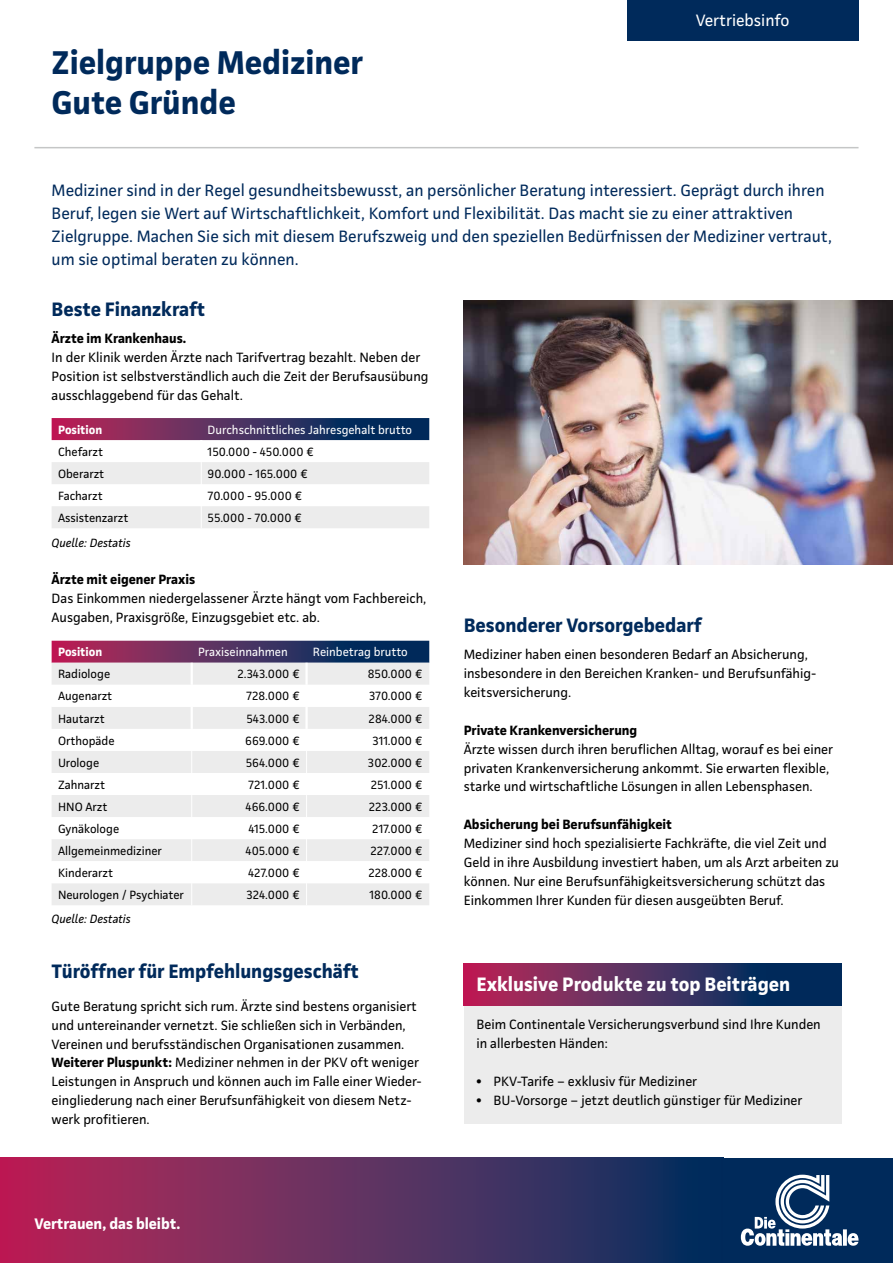
<style>
.page{position:relative;width:893px;height:1263px;background:#fff}
.page>*{position:absolute;margin:0;border:0;box-sizing:border-box;transform-origin:0 0}
.t1{font:700 33px/39.6px "Continentale Pro";color:#002a5b}
.t2{font:700 19.5px "Continentale Pro";color:#002a5b}
.t3{font:700 19.5px "Continentale Pro";color:#fff}
.t4{font:16.5px/23.1px "Continentale Pro";color:#002a5b}
.t5{font:16.5px "Continentale Pro";color:#fff}
.t6{font:700 15.3px "Continentale Pro";color:#fff}
.t7{font:13.5px/18.9px "Continentale Pro";color:#000}
.t8{font:700 13.5px "Continentale Pro";color:#000}
.t9{font:12px "Continentale Pro";color:#000}
.t10{font:12px "Continentale Pro";color:#fff}
.t11{font:italic 12px "Continentale Pro";color:#000}
.t12{font:700 12px "Continentale Pro";color:#fff}
.s1{font-weight:700}
</style>
<div class="page">
<svg style="left:52px;top:418px;width:377px;height:22px;background:#4e2d5d"></svg>
<svg style="left:52px;top:462px;width:377px;height:66px"></svg>
<hr style="left:200px;top:484px;width:2px;height:22px;background:#fff">
<svg style="left:464px;top:963px;width:377px;height:43px;background:#4e2c5d"></svg>
<div style="left:464px;top:1006px;width:377px;height:118px;background:#ececec"></div>
<hr style="left:34px;top:147px;width:824px;height:1px;background:#c5c6c6">
<div style="left:0;top:1158px;width:724px;height:105px;background:linear-gradient(to right,#bd2859,#033463)"></div>
<div style="left:724px;top:1158px;width:169px;height:105px;background:#002a5b"></div>
<svg style="left:741px;top:1175px;width:117px;height:71px"></svg>
<div style="left:627px;top:0;width:231px;height:41px;background:#002a5b"></div>
<img style="left:464px;top:301px;width:429px;height:263px">
<svg style="left:52px;top:641px;width:377px;height:22px;background:#513060"></svg>
<div style="left:52px;top:663px;width:377px;height:242px;background:#ececec"></div>
<svg style="left:52px;top:685px;width:377px;height:198px"></svg>
<svg style="left:191px;top:685px;width:1px;height:22px"></svg>
<svg style="left:306px;top:685px;width:1px;height:22px"></svg>
<svg style="left:191px;top:729px;width:1px;height:176px"></svg>
<svg style="left:306px;top:729px;width:1px;height:176px"></svg>
<hr style="left:191px;top:663px;width:2px;height:22px;background:#fff">
<hr style="left:305px;top:663px;width:3px;height:22px;background:#fff">
<hr style="left:191px;top:707px;width:2px;height:22px;background:#fff">
<hr style="left:305px;top:707px;width:3px;height:22px;background:#fff">
<h1 class="t1" style="left:52px;top:42px;width:313px">Zielgruppe Mediziner<br>Gute Gründe</h1>
<p class="t5" style="left:696px;top:11px;width:95px">Vertriebsinfo</p>
<p class="t4" style="left:52px;top:178px;width:782px">Mediziner sind in der Regel gesundheitsbewusst, an persönlicher Beratung interessiert. Geprägt durch ihren Beruf, legen sie Wert auf Wirtschaftlichkeit, Komfort und Flexibilität. Das macht sie zu einer attraktiven Zielgruppe. Machen Sie sich mit diesem Berufszweig und den speziellen Bedürfnissen der Mediziner vertraut, um sie optimal beraten zu können.</p>
<h2 class="t2" style="left:52px;top:297px;width:155px">Beste Finanzkraft</h2>
<p class="t8" style="left:52px;top:330px;width:136px">Ärzte im Krankenhaus.</p>
<p class="t7" style="left:52px;top:348px;width:378px">In der Klinik werden Ärzte nach Tarifvertrag bezahlt. Neben der<br>Position ist selbstverständlich auch die Zeit der Berufsausübung ausschlaggebend für das Gehalt.</p>
<p class="t12" style="left:58px;top:422px;width:46px">Position</p>
<p class="t10" style="left:208px;top:422px;width:206px">Durchschnittliches Jahresgehalt brutto</p>
<p class="t9" style="left:58px;top:444px;width:47px">Chefarzt</p>
<p class="t9" style="left:208px;top:444px;width:108px">150.000 - 450.000 €</p>
<p class="t9" style="left:58px;top:467px;width:48px">Oberarzt</p>
<p class="t9" style="left:208px;top:467px;width:102px">90.000 - 165.000 €</p>
<p class="t9" style="left:58px;top:489px;width:46px">Facharzt</p>
<p class="t9" style="left:208px;top:489px;width:96px">70.000 - 95.000 €</p>
<p class="t9" style="left:58px;top:511px;width:72px">Assistenzarzt</p>
<p class="t9" style="left:208px;top:511px;width:96px">55.000 - 70.000 €</p>
<p class="t11" style="left:52px;top:536px;width:81px">Quelle: Destatis</p>
<p class="t8" style="left:52px;top:571px;width:145px">Ärzte mit eigener Praxis</p>
<p class="t7" style="left:52px;top:589px;width:376px">Das Einkommen niedergelassener Ärzte hängt vom Fachbereich,<br>Ausgaben, Praxisgröße, Einzugsgebiet etc. ab.</p>
<p class="t12" style="left:58px;top:645px;width:46px">Position</p>
<p class="t10" style="left:198px;top:645px;width:91px">Praxiseinnahmen</p>
<p class="t10" style="left:313px;top:645px;width:96px">Reinbetrag brutto</p>
<p class="t9" style="left:58px;top:667px;width:54px">Radiologe</p>
<p class="t9" style="left:237px;top:667px;width:64px">2.343.000 €</p>
<p class="t9" style="left:368px;top:667px;width:57px">850.000 €</p>
<p class="t9" style="left:58px;top:689px;width:56px">Augenarzt</p>
<p class="t9" style="left:246px;top:689px;width:55px">728.000 €</p>
<p class="t9" style="left:369px;top:689px;width:55px">370.000 €</p>
<p class="t9" style="left:58px;top:711px;width:48px">Hautarzt</p>
<p class="t9" style="left:246px;top:711px;width:55px">543.000 €</p>
<p class="t9" style="left:369px;top:711px;width:56px">284.000 €</p>
<p class="t9" style="left:58px;top:733px;width:58px">Orthopäde</p>
<p class="t9" style="left:245px;top:733px;width:56px">669.000 €</p>
<p class="t9" style="left:372px;top:733px;width:52px">311.000 €</p>
<p class="t9" style="left:58px;top:755px;width:43px">Urologe</p>
<p class="t9" style="left:246px;top:755px;width:56px">564.000 €</p>
<p class="t9" style="left:368px;top:755px;width:56px">302.000 €</p>
<p class="t9" style="left:58px;top:777px;width:49px">Zahnarzt</p>
<p class="t9" style="left:248px;top:777px;width:53px">721.000 €</p>
<p class="t9" style="left:371px;top:777px;width:54px">251.000 €</p>
<p class="t9" style="left:58px;top:799px;width:51px">HNO Arzt</p>
<p class="t9" style="left:246px;top:799px;width:56px">466.000 €</p>
<p class="t9" style="left:369px;top:799px;width:56px">223.000 €</p>
<p class="t9" style="left:58px;top:821px;width:63px">Gynäkologe</p>
<p class="t9" style="left:248px;top:821px;width:53px">415.000 €</p>
<p class="t9" style="left:372px;top:821px;width:52px">217.000 €</p>
<p class="t9" style="left:58px;top:843px;width:105px">Allgemeinmediziner</p>
<p class="t9" style="left:245px;top:843px;width:56px">405.000 €</p>
<p class="t9" style="left:370px;top:843px;width:54px">227.000 €</p>
<p class="t9" style="left:58px;top:866px;width:57px">Kinderarzt</p>
<p class="t9" style="left:248px;top:866px;width:54px">427.000 €</p>
<p class="t9" style="left:368px;top:866px;width:56px">228.000 €</p>
<p class="t9" style="left:58px;top:888px;width:127px">Neurologen / Psychiater</p>
<p class="t9" style="left:246px;top:888px;width:55px">324.000 €</p>
<p class="t9" style="left:369px;top:888px;width:55px">180.000 €</p>
<p class="t11" style="left:52px;top:912px;width:81px">Quelle: Destatis</p>
<h2 class="t2" style="left:52px;top:959px;width:309px">Türöffner für Empfehlungsgeschäft</h2>
<p class="t7" style="left:52px;top:996px;width:372px">Gute Beratung spricht sich rum. Ärzte sind bestens organisiert und untereinander vernetzt. Sie schließen sich in Verbänden, Vereinen und berufsständischen Organisationen zusammen.<br><span class="s1">Weiterer Pluspunkt:</span> Mediziner nehmen in der PKV oft weniger Leistungen in Anspruch und können auch im Falle einer Wieder&shy;eingliederung nach einer Berufsunfähigkeit von diesem Netz&shy;werk profitieren.</p>
<p class="t6" style="left:34px;top:1214px;width:147px">Vertrauen, das bleibt.</p>
<h2 class="t2" style="left:464px;top:613px;width:239px">Besonderer Vorsorgebedarf</h2>
<p class="t7" style="left:464px;top:645px;width:354px">Mediziner haben einen besonderen Bedarf an Absicherung, insbesondere in den Bereichen Kranken- und Berufsunfähig&shy;keitsversicherung.</p>
<p class="t8" style="left:464px;top:722px;width:175px">Private Krankenversicherung</p>
<p class="t7" style="left:464px;top:739px;width:371px">Ärzte wissen durch ihren beruflichen Alltag, worauf es bei einer privaten Krankenversicherung ankommt. Sie erwarten flexible, starke und wirtschaftliche Lösungen in allen Lebensphasen.</p>
<p class="t8" style="left:464px;top:816px;width:210px">Absicherung bei Berufsunfähigkeit</p>
<p class="t7" style="left:464px;top:834px;width:377px">Mediziner sind hoch spezialisierte Fachkräfte, die viel Zeit und Geld in ihre Ausbildung investiert haben, um als Arzt arbeiten zu können. Nur eine Berufsunfähigkeitsversicherung schützt das Einkommen Ihrer Kunden für diesen ausgeübten Beruf.</p>
<h2 class="t3" style="left:476px;top:972px;width:315px">Exklusive Produkte zu top Beiträgen</h2>
<p class="t7" style="left:476px;top:1015px;width:346px">Beim Continentale Versicherungsverbund sind Ihre Kunden in allerbesten Händen:</p>
<p class="t7" style="left:476px;top:1072px;width:222px"><span class="s1">•</span> PKV-Tarife – exklusiv für Mediziner</p>
<p class="t7" style="left:476px;top:1091px;width:327px"><span class="s1">•</span> BU-Vorsorge – jetzt deutlich günstiger für Mediziner</p>
</div>
